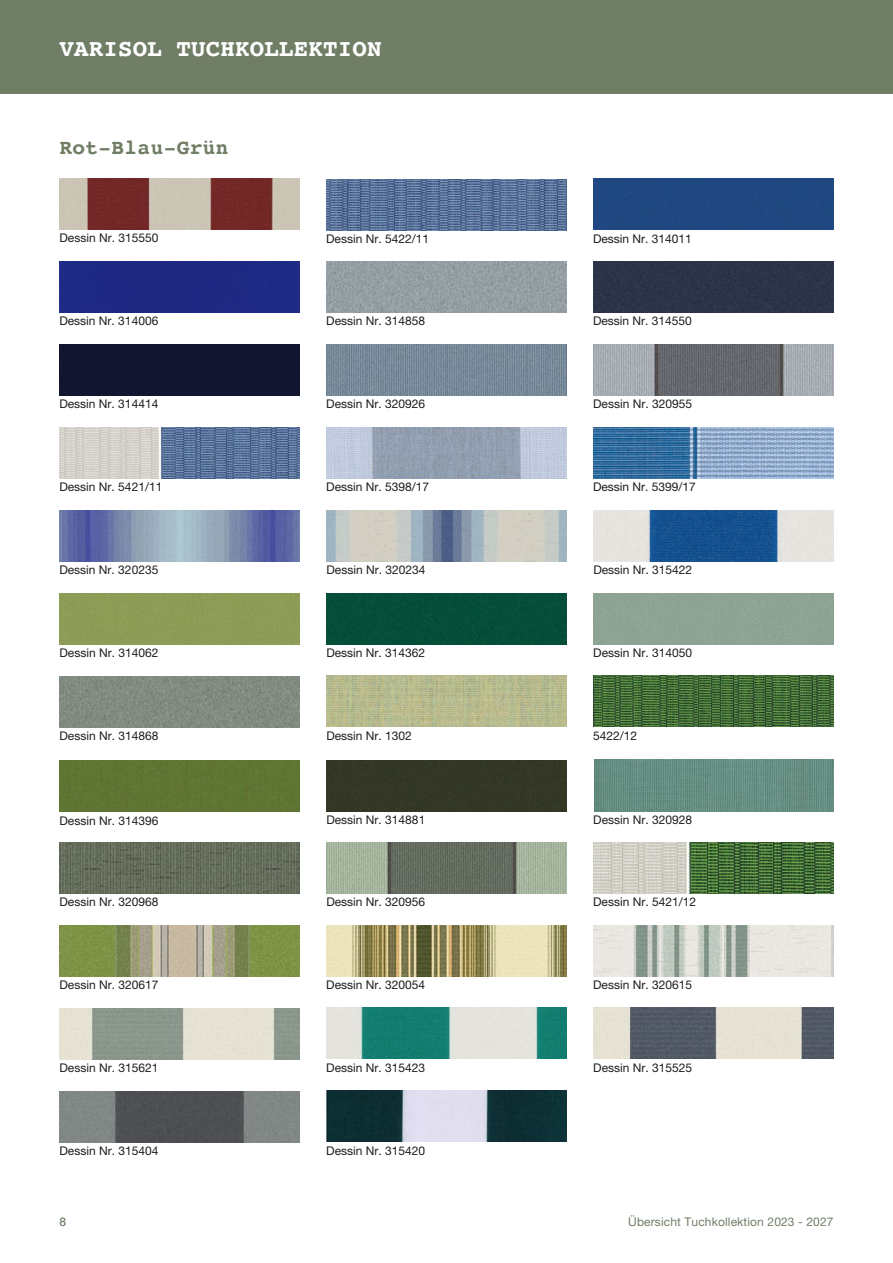
<style>
.page{position:relative;width:893px;height:1263px;background:#fff}
.page>*{position:absolute;margin:0;border:0;box-sizing:border-box;transform-origin:0 0}
.t1{font:700 24px "Courier";letter-spacing:.01em;color:#fff}
.t2{font:700 21px "Courier";letter-spacing:.02em;color:#707e66}
.t3{font:12px "Helvetica Neue LT Pro";color:#1d1d1b}
.t4{font:12px "Helvetica Neue LT Pro";letter-spacing:.01em;color:#707e66}
.t5{font:500 12px "Helvetica Neue LT Pro";color:#707e66}
</style>
<div class="page">
<div style="left:0;top:0;width:893px;height:94px;background:#707e66"></div>
<img style="left:593px;top:1008px;width:240px;height:51px">
<img style="left:60px;top:1091px;width:240px;height:51px">
<img style="left:326px;top:1091px;width:240px;height:51px">
<img style="left:326px;top:676px;width:240px;height:51px">
<img style="left:593px;top:842px;width:240px;height:51px">
<img style="left:594px;top:760px;width:239px;height:51px">
<img style="left:593px;top:676px;width:240px;height:51px">
<img style="left:60px;top:925px;width:240px;height:51px">
<img style="left:60px;top:842px;width:240px;height:51px">
<div style="left:326px;top:760px;width:241px;height:51px;background:#333725"></div>
<img style="left:60px;top:676px;width:240px;height:51px">
<img style="left:326px;top:842px;width:240px;height:51px">
<img style="left:326px;top:925px;width:240px;height:51px">
<img style="left:593px;top:925px;width:240px;height:51px">
<img style="left:60px;top:1008px;width:240px;height:51px">
<img style="left:326px;top:1008px;width:240px;height:51px">
<div style="left:593px;top:261px;width:240px;height:52px;background:#2b3349"></div>
<img style="left:326px;top:344px;width:240px;height:51px">
<img style="left:326px;top:261px;width:240px;height:52px">
<img style="left:593px;top:344px;width:240px;height:51px">
<div style="left:326px;top:593px;width:240px;height:51px;background:#054e39"></div>
<img style="left:59px;top:427px;width:241px;height:51px">
<div style="left:59px;top:261px;width:241px;height:52px;background:#1e2984"></div>
<img style="left:593px;top:510px;width:240px;height:51px">
<div style="left:59px;top:344px;width:241px;height:51px;background:#111530"></div>
<img style="left:59px;top:510px;width:241px;height:51px">
<img style="left:326px;top:510px;width:241px;height:51px">
<img style="left:593px;top:427px;width:240px;height:51px">
<img style="left:326px;top:427px;width:240px;height:51px">
<div style="left:60px;top:761px;width:240px;height:51px;background:#5f7532"></div>
<div style="left:60px;top:593px;width:240px;height:51px;background:#8d9c56"></div>
<img style="left:326px;top:179px;width:240px;height:51px">
<div style="left:593px;top:179px;width:240px;height:51px;background:#204781"></div>
<img style="left:60px;top:179px;width:240px;height:51px">
<h1 class="t1" style="left:60px;top:29px;width:323px">VARISOL TUCHKOLLEKTION</h1>
<h2 class="t2" style="left:60px;top:130px;width:170px">Rot-Blau-Grün</h2>
<p class="t3" style="left:60px;top:231px;width:100px">Dessin Nr. 315550</p>
<p class="t3" style="left:326px;top:232px;width:104px">Dessin Nr. 5422/11</p>
<p class="t3" style="left:593px;top:231px;width:100px">Dessin Nr. 314011</p>
<p class="t3" style="left:59px;top:314px;width:100px">Dessin Nr. 314006</p>
<p class="t3" style="left:326px;top:314px;width:100px">Dessin Nr. 314858</p>
<p class="t3" style="left:593px;top:314px;width:100px">Dessin Nr. 314550</p>
<p class="t3" style="left:59px;top:397px;width:100px">Dessin Nr. 314414</p>
<p class="t3" style="left:326px;top:397px;width:100px">Dessin Nr. 320926</p>
<p class="t3" style="left:593px;top:397px;width:100px">Dessin Nr. 320955</p>
<p class="t3" style="left:59px;top:480px;width:104px">Dessin Nr. 5421/11</p>
<p class="t3" style="left:326px;top:480px;width:104px">Dessin Nr. 5398/17</p>
<p class="t3" style="left:593px;top:480px;width:104px">Dessin Nr. 5399/17</p>
<p class="t3" style="left:59px;top:563px;width:100px">Dessin Nr. 320235</p>
<p class="t3" style="left:326px;top:563px;width:100px">Dessin Nr. 320234</p>
<p class="t3" style="left:593px;top:563px;width:100px">Dessin Nr. 315422</p>
<p class="t3" style="left:60px;top:646px;width:100px">Dessin Nr. 314062</p>
<p class="t3" style="left:326px;top:646px;width:100px">Dessin Nr. 314362</p>
<p class="t3" style="left:593px;top:646px;width:100px">Dessin Nr. 314050</p>
<p class="t3" style="left:60px;top:728px;width:100px">Dessin Nr. 314868</p>
<p class="t3" style="left:326px;top:728px;width:87px">Dessin Nr. 1302</p>
<p class="t3" style="left:593px;top:728px;width:46px">5422/12</p>
<p class="t3" style="left:60px;top:813px;width:100px">Dessin Nr. 314396</p>
<p class="t3" style="left:326px;top:813px;width:100px">Dessin Nr. 314881</p>
<p class="t3" style="left:593px;top:812px;width:100px">Dessin Nr. 320928</p>
<p class="t3" style="left:60px;top:895px;width:100px">Dessin Nr. 320968</p>
<p class="t3" style="left:326px;top:894px;width:100px">Dessin Nr. 320956</p>
<p class="t3" style="left:593px;top:894px;width:104px">Dessin Nr. 5421/12</p>
<p class="t3" style="left:60px;top:978px;width:100px">Dessin Nr. 320617</p>
<p class="t3" style="left:326px;top:978px;width:100px">Dessin Nr. 320054</p>
<p class="t3" style="left:593px;top:977px;width:100px">Dessin Nr. 320615</p>
<p class="t3" style="left:60px;top:1061px;width:100px">Dessin Nr. 315621</p>
<p class="t3" style="left:326px;top:1060px;width:100px">Dessin Nr. 315423</p>
<p class="t3" style="left:60px;top:1144px;width:100px">Dessin Nr. 315404</p>
<p class="t3" style="left:326px;top:1143px;width:100px">Dessin Nr. 315420</p>
<p class="t3" style="left:593px;top:1060px;width:100px">Dessin Nr. 315525</p>
<p class="t5" style="left:60px;top:1214px;width:8px">8</p>
<p class="t4" style="left:628px;top:1214px;width:207px">Übersicht Tuchkollektion 2023 - 2027</p>
</div>
